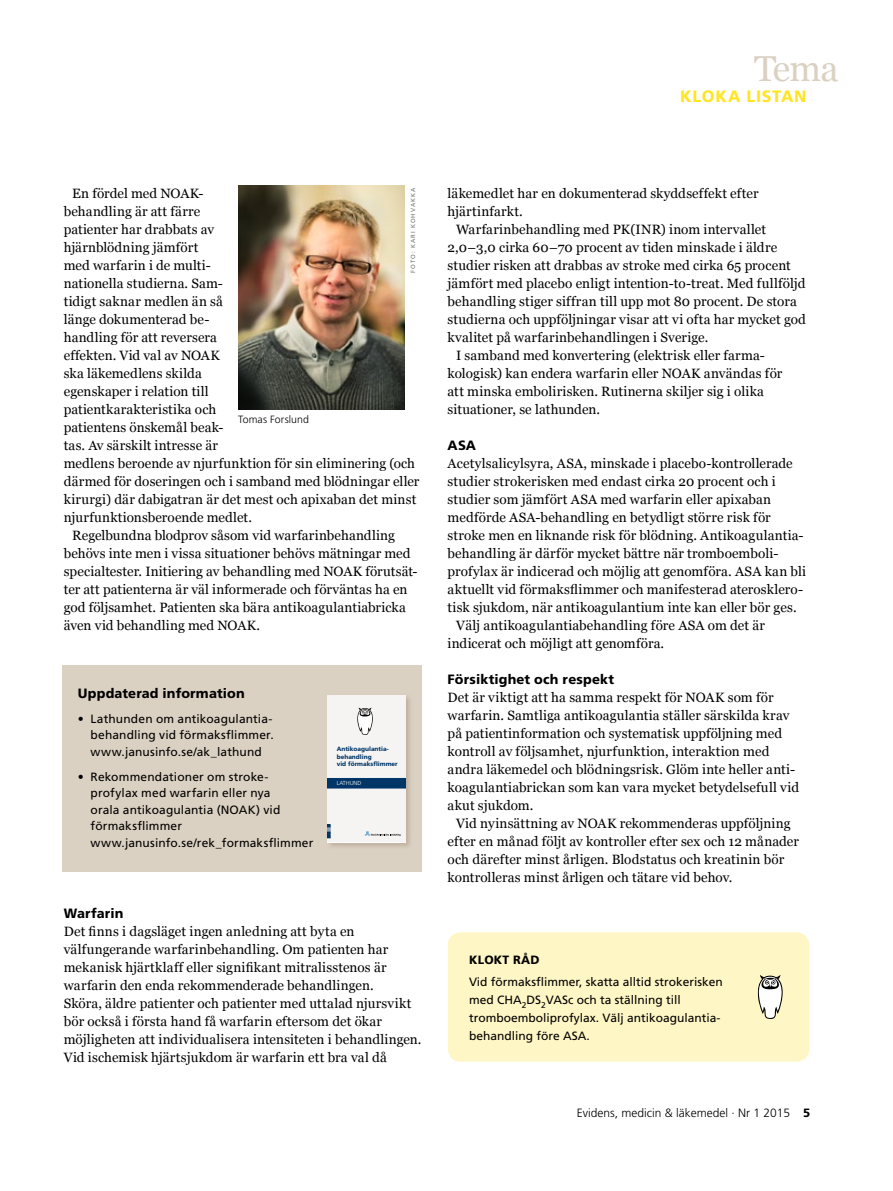
<style>
.page{position:relative;width:893px;height:1191px;background:#fff}
.page>*{position:absolute;margin:0;border:0;box-sizing:border-box;transform-origin:0 0}
.t1{font:36px "Georgia";color:#dbd1c2}
.t2{font:800 16.5px "Frutiger SLLOTF";letter-spacing:.04em;color:#ffe524}
.t3{font:13.5px/18px "Georgia";letter-spacing:.01em;color:#000}
.t4{font:800 13.5px "Frutiger SLLOTF";letter-spacing:.01em;color:#000}
.t5{font:12px/16.5px "Frutiger SLLOTF";letter-spacing:.005em;color:#000}
.t6{font:300 12px "Frutiger SLLOTF";color:#000}
.t7{font:800 12px "Frutiger SLLOTF";letter-spacing:.02em;color:#000}
.t8{font:300 10.5px "Frutiger SLLOTF";letter-spacing:.01em;color:#000}
.t9{font:800 6.15px/7.4px "Frutiger SLLOTF";color:#003567}
.t10{font:6px "Frutiger SLLOTF";letter-spacing:.165em;color:#707172}
.t11{font:300 5.85px "Frutiger SLLOTF";color:#fff}
.s1{font-weight:800}
</style>
<div class="page">
<img style="left:238px;top:186px;width:167px;height:224px">
<div style="left:63px;top:665px;width:359px;height:207px;background:#dbd1c2"></div>
<div style="left:326px;top:693px;width:87px;height:156px;background:#b5a494;opacity:.75"></div>
<div style="left:328px;top:789px;width:78px;height:53px;background:#f5f4f3"></div>
<div style="left:328px;top:695px;width:78px;height:82px;background:#f5f4f3"></div>
<svg style="left:328px;top:778px;width:78px;height:10px"></svg>
<svg style="left:357px;top:707px;width:16px;height:28px"></svg>
<svg style="left:365px;top:831px;width:35px;height:5px"></svg>
<svg style="left:328px;top:824px;width:2px;height:14px"></svg>
<div style="left:448px;top:932px;width:361px;height:129px;background:#fff6c5;border-radius:13px"></div>
<svg style="left:757px;top:975px;width:26px;height:44px"></svg>
<h1 class="t1" style="left:754px;top:47px;width:86px">Tema</h1>
<p class="t2" style="left:680px;top:87px;width:25px">Kloka</p>
<p class="t2" style="left:746px;top:87px;width:62px">Listan</p>
<p class="t10" style="left:409px;top:273px;width:87px;rotate:-90deg">Foto: Kari Koh vakk a</p>
<p class="t3" style="left:72px;top:184px;width:99px">En fördel med NOA</p>
<p class="t3" style="left:190px;top:184px;width:15px">K-</p>
<p class="t3" style="left:64px;top:202px;width:138px">behandling är att färre</p>
<p class="t3" style="left:64px;top:220px;width:152px">patienter har drabbats av</p>
<p class="t3" style="left:64px;top:238px;width:136px">hjärnblödning jämfört</p>
<p class="t3" style="left:64px;top:256px;width:149px">med warfarin i de multi-</p>
<p class="t3" style="left:64px;top:274px;width:161px">nationella studierna. Sam-</p>
<p class="t3" style="left:64px;top:292px;width:161px">tidigt saknar medlen än så</p>
<p class="t3" style="left:64px;top:310px;width:147px">länge dokumenterad be-</p>
<p class="t3" style="left:64px;top:328px;width:155px">handling för att reversera</p>
<p class="t3" style="left:64px;top:346px;width:158px">effekten. Vid val av NOAK</p>
<p class="t3" style="left:64px;top:364px;width:140px">ska läkemedlens skilda</p>
<p class="t3" style="left:64px;top:382px;width:146px">egenskaper i relation till</p>
<p class="t3" style="left:64px;top:400px;width:154px">patientkarakteristika och</p>
<p class="t3" style="left:64px;top:418px;width:161px">patientens önskemål beak-</p>
<p class="t3" style="left:64px;top:436px;width:156px">tas. Av särskilt intresse är</p>
<p class="t3" style="left:64px;top:454px;width:353px">medlens beroende av njurfunktion för sin eliminering (och</p>
<p class="t3" style="left:64px;top:472px;width:357px">därmed för doseringen och i samband med blödningar eller</p>
<p class="t3" style="left:64px;top:490px;width:354px">kirurgi) där dabigatran är det mest och apixaban det minst</p>
<p class="t3" style="left:64px;top:508px;width:190px">njurfunktionsberoende medlet.</p>
<p class="t3" style="left:72px;top:526px;width:324px">Regelbundna blodprov såsom vid warfarinbehandling</p>
<p class="t3" style="left:64px;top:544px;width:348px">behövs inte men i vissa situationer behövs mätningar med</p>
<p class="t3" style="left:64px;top:562px;width:355px">specialtester. Initiering av behandling med NOAK förutsät-</p>
<p class="t3" style="left:64px;top:580px;width:345px">ter att patienterna är väl informerade och förväntas ha en</p>
<p class="t3" style="left:64px;top:598px;width:344px">god följsamhet. Patienten ska bära antikoagulantiabricka</p>
<p class="t3" style="left:64px;top:616px;width:198px">även vid behandling med NOAK.</p>
<p class="t8" style="left:238px;top:413px;width:72px">Tomas Forslund</p>
<p class="t4" style="left:78px;top:685px;width:168px">Uppdaterad information</p>
<p class="t5" style="left:91px;top:710px;width:185px;text-indent:-13px">• Lathunden om antikoagulantia&shy;behandling vid förmaksflimmer. www.janusinfo.se/ak_lathund</p>
<p class="t5" style="left:91px;top:768px;width:182px;text-indent:-13px">• Rekommendationer om stroke&shy;profylax med warfarin eller nya orala antikoagulantia (NOA</p>
<p class="t5" style="left:248px;top:801px;width:34px">K) vid</p>
<p class="t5" style="left:91px;top:817px;width:224px">förmaksflimmer www.janusinfo.se/rek_formaksflimmer</p>
<p class="t9" style="left:337px;top:745px;width:63px">Antikoagulantia&shy;behandling<br>vid förmaksflimmer</p>
<p class="t11" style="left:337px;top:780px;width:26px">LATHUND</p>
<p class="t4" style="left:64px;top:905px;width:61px">Warfarin</p>
<p class="t3" style="left:64px;top:922px;width:359px">Det finns i dagsläget ingen anledning att byta en välfungerande warfarinbehandling. Om patienten har mekanisk hjärtklaff eller signifikant mitralisstenos är warfarin den enda rekommenderade behandlingen.<br>Sköra, äldre patienter och patienter med uttalad njursvikt bör också i första hand få warfarin eftersom det ökar möjligheten att individualisera intensiteten i behandlingen.<br>Vid ischemisk hjärtsjukdom är warfarin ett bra val då</p>
<p class="t3" style="left:448px;top:185px;width:312px">läkemedlet har en dokumenterad skyddseffekt efter hjärtinfarkt.</p>
<p class="t3" style="left:456px;top:221px;width:312px">Warfarinbehandling med PK(INR) inom intervallet</p>
<p class="t3" style="left:448px;top:239px;width:331px">2,0–3,0 cirka 60–70 procent av tiden minskade i äldre</p>
<p class="t3" style="left:448px;top:257px;width:345px">studier risken att drabbas av stroke med cirka 65 procent</p>
<p class="t3" style="left:448px;top:275px;width:359px">jämfört med placebo enligt intention-to-treat. Med fullföljd</p>
<p class="t3" style="left:448px;top:293px;width:351px">behandling stiger siffran till upp mot 80 procent. De stora</p>
<p class="t3" style="left:448px;top:311px;width:360px">studierna och uppföljningar visar att vi ofta har mycket god</p>
<p class="t3" style="left:448px;top:329px;width:262px">kvalitet på warfarinbehandlingen i Sverige.</p>
<p class="t3" style="left:456px;top:347px;width:310px">I samband med konvertering (elektrisk eller farma-</p>
<p class="t3" style="left:448px;top:365px;width:225px">kologisk) kan endera warfarin eller NOA</p>
<p class="t3" style="left:448px;top:365px;width:336px;text-indent:244px">K användas för att minska embolirisken. Rutinerna skiljer sig i olika situationer, se lathunden.</p>
<p class="t4" style="left:448px;top:437px;width:30px">ASA</p>
<p class="t3" style="left:448px;top:455px;width:347px">Acetylsalicylsyra, ASA, minskade i placebo-kontrollerade</p>
<p class="t3" style="left:448px;top:473px;width:330px">studier strokerisken med endast cirka 20 procent och i</p>
<p class="t3" style="left:448px;top:491px;width:325px">studier som jämfört ASA med warfarin eller apixaban</p>
<p class="t3" style="left:448px;top:509px;width:325px">medförde ASA-behandling en betydligt större risk för</p>
<p class="t3" style="left:448px;top:527px;width:358px">stroke men en liknande risk för blödning. Antikoagulantia-</p>
<p class="t3" style="left:448px;top:545px;width:332px">behandling är därför mycket bättre när tromboemboli-</p>
<p class="t3" style="left:448px;top:563px;width:360px">profylax är indicerad och möjlig att genomföra. ASA kan bli</p>
<p class="t3" style="left:448px;top:581px;width:357px">aktuellt vid förmaksflimmer och manifesterad aterosklero-</p>
<p class="t3" style="left:448px;top:599px;width:351px">tisk sjukdom, när antikoagulantium inte kan eller bör ges.</p>
<p class="t3" style="left:456px;top:617px;width:311px">Välj antikoagulantiabehandling före ASA om det är</p>
<p class="t3" style="left:448px;top:635px;width:218px">indicerat och möjligt att genomföra.</p>
<p class="t4" style="left:448px;top:671px;width:168px">Försiktighet och respekt</p>
<p class="t3" style="left:448px;top:689px;width:353px">Det är viktigt att ha samma respekt för NOAK som för warfarin. Samtliga antikoagulantia ställer särskilda krav på patientinformation och systematisk uppföljning med kontroll av följsamhet, njurfunktion, interaktion med andra läkemedel och blödningsrisk. Glöm inte heller anti&shy;koagulantiabrickan som kan vara mycket betydelsefull vid akut sjukdom.</p>
<p class="t3" style="left:448px;top:815px;width:353px;text-indent:9px">Vid nyinsättning av NOAK rekommenderas uppföljning efter en månad följt av kontroller efter sex och 12 månader och därefter minst årligen. Blodstatus och kreatinin bör kontrolleras minst årligen och tätare vid behov.</p>
<p class="t7" style="left:469px;top:952px;width:71px">KLOKT RÅD</p>
<p class="t5" style="left:469px;top:973px;width:255px;line-height:18px">Vid förmaksflimmer, skatta alltid strokerisken med CHA<sub>2</sub>DS<sub>2</sub>VASc och ta ställning till tromboemboliprofylax. Välj antikoagulantia&shy;behandling före ASA.</p>
<p class="t6" style="left:577px;top:1106px;width:235px">Evidens, medicin &amp; läkemedel · Nr 1 2015 <span class="s1">5</span></p>
</div>
